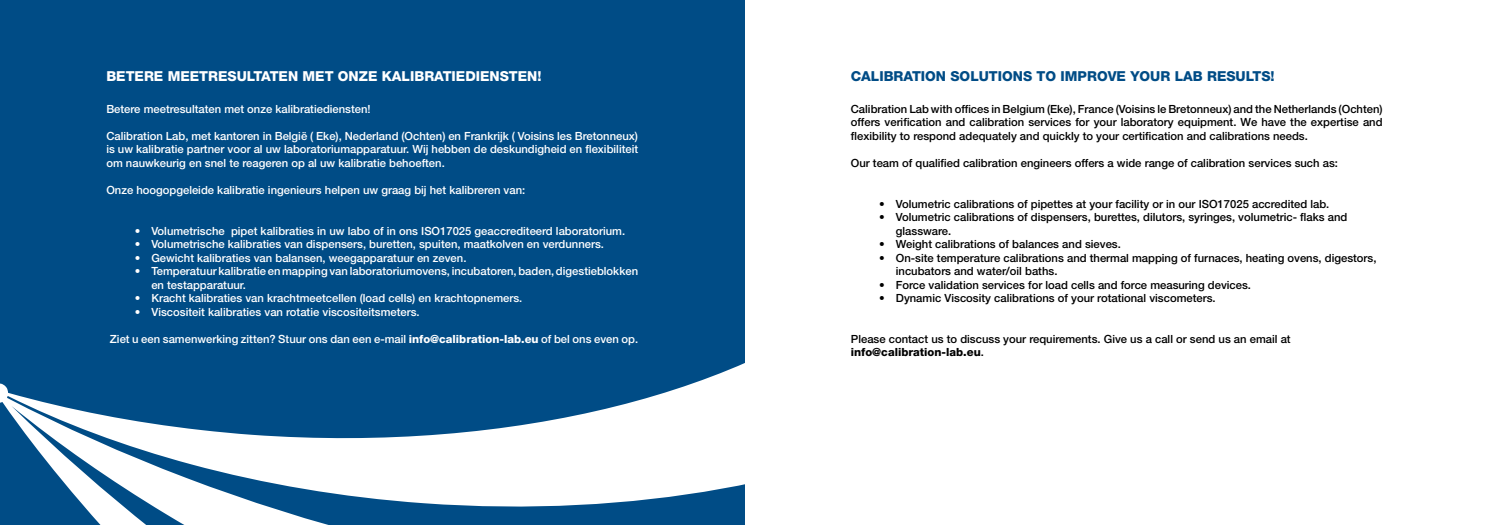
<style>
.page{position:relative;width:1489px;height:525px;background:#fff}
.page>*{position:absolute;margin:0;border:0;box-sizing:border-box;transform-origin:0 0}
.t1{font:800 13.75px "Helvetica Neue LT Std";color:#fff}
.t2{font:800 13.75px "Helvetica Neue LT Std";color:#004c86}
.t3{font:500 11.25px/13.5px "Helvetica Neue LT Std";color:#000}
.t4{font:500 11.25px/13.5px "Helvetica Neue LT Std";color:#fff;text-align:justify}
.s1{font-weight:800}
</style>
<div class="page">
<div style="left:0;top:0;width:744px;height:524px;background:#004c86"></div>
<svg style="left:0;top:252px;width:745px;height:272px"></svg>
<p class="t1" style="left:106px;top:68px;width:436px">BETERE MEETRESULTATEN MET ONZE KALIBRATIEDIENSTEN!</p>
<p class="t4" style="left:106px;top:102px;width:266px">Betere meetresultaten met onze kalibratiediensten!</p>
<p class="t4" style="left:106px;top:129px;width:533px">Calibration Lab, met kantoren in België ( Eke), Nederland (Ochten) en Frankrijk ( Voisins les Bretonneux) is uw kalibratie partner voor al uw laboratoriumapparatuur. Wij hebben de deskundigheid en flexibiliteit om nauwkeurig en snel te reageren op al uw kalibratie behoeften.</p>
<p class="t4" style="left:106px;top:183px;width:420px">Onze hoogopgeleide kalibratie ingenieurs helpen uw graag bij het kalibreren van:</p>
<p class="t4" style="left:135px;top:223px;width:492px">• Volumetrische pipet kalibraties in uw labo of in ons ISO17025 geaccrediteerd laboratorium.</p>
<p class="t4" style="left:135px;top:237px;width:471px">• Volumetrische kalibraties van dispensers, buretten, spuiten, maatkolven en verdunners.</p>
<p class="t4" style="left:135px;top:250px;width:333px">• Gewicht kalibraties van balansen, weegapparatuur en zeven.</p>
<p class="t4" style="left:151px;top:264px;width:488px;text-indent:-17px">• Temperatuur kalibratie en mapping van laboratoriumovens, incubatoren,baden,digestieblokken en testapparatuur.</p>
<p class="t4" style="left:135px;top:291px;width:389px">• Kracht kalibraties van krachtmeetcellen (load cells) en krachtopnemers.</p>
<p class="t4" style="left:135px;top:304px;width:286px">• Viscositeit kalibraties van rotatie viscositeitsmeters.</p>
<p class="t4" style="left:110px;top:331px;width:529px">Ziet u een samenwerking zitten? Stuur ons dan een e-mail <span class="s1">INFO@CALIBRATION-LAB.EU</span> of bel ons even op.</p>
<p class="t2" style="left:850px;top:68px;width:425px">CALIBRATION SOLUTIONS TO IMPROVE YOUR LAB RESULTS!</p>
<p class="t3" style="left:850px;top:102px;width:533px;text-align:justify">Calibration Lab with offices in Belgium (Eke), France (Voisins le Bretonneux) and the Netherlands (Ochten) offers verification and calibration services for your laboratory equipment. We have the expertise and flexibility to respond adequately and quickly to your certification and calibrations needs.</p>
<p class="t3" style="left:850px;top:156px;width:488px">Our team of qualified calibration engineers offers a wide range of calibration services such as:</p>
<p class="t3" style="left:879px;top:196px;width:451px">• Volumetric calibrations of pipettes at your facility or in our ISO17025 accredited lab.</p>
<p class="t3" style="left:895px;top:210px;width:453px;text-indent:-17px">• Volumetric calibrations of dispensers, burettes, dilutors, syringes, volumetric- flaks and glassware.</p>
<p class="t3" style="left:879px;top:237px;width:243px">• Weight calibrations of balances and sieves.</p>
<p class="t3" style="left:895px;top:250px;width:482px;text-indent:-17px">• On-site temperature calibrations and thermal mapping of furnaces, heating ovens, digestors, incubators and water/oil baths.</p>
<p class="t3" style="left:879px;top:277px;width:373px">• Force validation services for load cells and force measuring devices.</p>
<p class="t3" style="left:879px;top:291px;width:338px">• Dynamic Viscosity calibrations of your rotational viscometers.</p>
<p class="t3" style="left:850px;top:331px;width:441px">Please contact us to discuss your requirements. Give us a call or send us an email at<br><span class="s1">INFO@CALIBRATION-LAB.EU</span>.</p>
</div>
